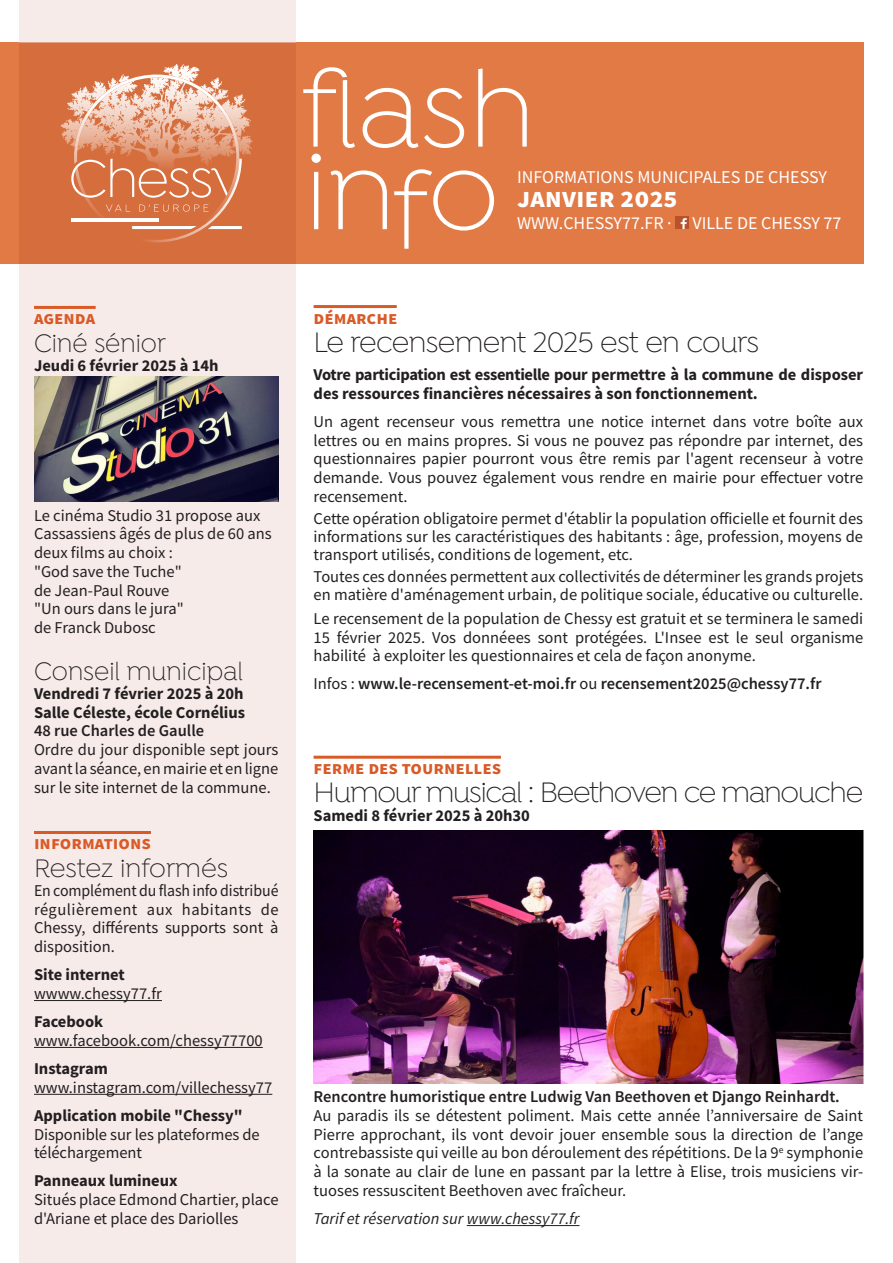
<style>
.page{position:relative;width:893px;height:1263px;background:#fff}
.page>*{position:absolute;margin:0;border:0;box-sizing:border-box;transform-origin:0 0}
.t1{font:300 30px "Isidora";letter-spacing:-.04em;color:#231f20}
.t2{font:300 30px "Isidora";letter-spacing:-.02em;color:#231f20}
.t3{font:700 28.5px "Source Sans Pro";color:#fff}
.t4{font:300 27px "Isidora";color:#231f20;scale:.96 1}
.t5{font:300 27px "Isidora";color:#231f20}
.t6{font:700 18.75px "Source Sans Pro";color:#d95a26}
.t7{font:18px "Source Sans Pro";color:#fff}
.t8{font:16.5px/18.8px "Source Sans Pro";color:#231f20;text-align:justify}
.t9{font:700 16.5px/18.8px "Source Sans Pro";color:#231f20}
.t10{font:600 16.5px "Source Sans Pro";color:#231f20}
.t11{font:16.5px/18.8px "Source Sans Pro";color:#231f20;text-align:justify;scale:.96 1}
.t12{font:italic 16.5px "Source Sans Pro";color:#231f20}
.s1{font-weight:400}
</style>
<div class="page">
<div style="left:19px;top:264px;width:276px;height:999px;background:#f7ebea"></div>
<div style="left:0;top:43px;width:863px;height:221px;background:#e17a45"></div>
<div style="left:19px;top:43px;width:276px;height:221px;background:#d56d3c"></div>
<svg style="left:61px;top:64px;width:181px;height:178px"></svg>
<hr style="left:71px;top:218px;width:88px;height:3px;background:#fff">
<svg style="left:675px;top:216px;width:13px;height:13px"></svg>
<svg style="left:311px;top:154px;width:183px;height:95px"></svg>
<svg style="left:303px;top:67px;width:224px;height:81px"></svg>
<div style="left:19px;top:0;width:276px;height:43px;background:#f7ebea"></div>
<hr style="left:34px;top:306px;width:62px;height:3px;background:#d95a26">
<hr style="left:34px;top:831px;width:117px;height:3px;background:#d95a26">
<hr style="left:34px;top:1000px;width:128px;height:1px;background:#231f20">
<hr style="left:34px;top:1047px;width:229px;height:1px;background:#231f20">
<hr style="left:34px;top:1094px;width:238px;height:1px;background:#231f20">
<img style="left:35px;top:376px;width:243px;height:126px">
<hr style="left:314px;top:305px;width:83px;height:3px;background:#d95a26">
<hr style="left:314px;top:756px;width:187px;height:3px;background:#d95a26">
<hr style="left:467px;top:1225px;width:112px;height:1px;background:#231f20">
<img style="left:314px;top:830px;width:549px;height:253px">
<p class="t6" style="left:34px;top:305px;width:63px">agenda</p>
<p class="t4" style="left:34px;top:328px;width:139px">Ciné sénior</p>
<p class="t9" style="left:34px;top:356px;width:186px">Jeudi 6 février 2025 à 14h</p>
<p class="t8" style="left:34px;top:506px;width:239px;text-align:left">Le cinéma Studio 31 propose aux<br>Cassassiens âgés de plus de 60 ans deux films au choix :<br>"God save the Tuche"<br>de Jean-Paul Rouve<br>"Un ours dans le jura"<br>de Franck Dubosc</p>
<p class="t4" style="left:34px;top:657px;width:219px">Conseil municipal</p>
<p class="t9" style="left:34px;top:684px;width:211px">Vendredi 7 février 2025 à 20h</p>
<p class="t9" style="left:34px;top:702px;width:213px">Salle Céleste, école Cornélius</p>
<p class="t10" style="left:34px;top:720px;width:172px">48 rue Charles de Gaulle</p>
<p class="t8" style="left:34px;top:740px;width:246px">Ordre du jour disponible sept jours avant la séance, en mairie et en ligne sur le site internet de la commune.</p>
<p class="t6" style="left:34px;top:830px;width:118px">informations</p>
<p class="t5" style="left:34px;top:853px;width:196px">Restez informés</p>
<p class="t11" style="left:34px;top:881px;width:256px">En complément du flash info distribué régulièrement aux habitants de Chessy, différents supports sont à disposition.</p>
<p class="t9" style="left:34px;top:965px;width:92px">Site internet</p>
<p class="t8" style="left:34px;top:984px;width:129px">wwww.chessy77.fr</p>
<p class="t9" style="left:34px;top:1012px;width:71px">Facebook</p>
<p class="t8" style="left:34px;top:1031px;width:230px">www.facebook.com/chessy77700</p>
<p class="t9" style="left:34px;top:1059px;width:75px">Instagram</p>
<p class="t8" style="left:34px;top:1078px;width:240px">www.instagram.com/villechessy77</p>
<p class="t9" style="left:34px;top:1106px;width:210px">Application mobile "Chessy"</p>
<p class="t8" style="left:34px;top:1124px;width:227px">Disponible sur les plateformes de téléchargement</p>
<p class="t9" style="left:34px;top:1171px;width:145px">Panneaux lumineux</p>
<p class="t8" style="left:34px;top:1190px;width:246px">Situés place Edmond Chartier, place d'Ariane et place des Dariolles</p>
<p class="t7" style="left:517px;top:166px;width:311px">INFORMATIONS MUNICIPALES DE CHESSY</p>
<h2 class="t3" style="left:517px;top:179px;width:162px">janvier 2025</h2>
<p class="t7" style="left:517px;top:211px;width:326px">WWW.CHESSY77.FR · VILLE DE CHESSY 77</p>
<p class="t6" style="left:314px;top:305px;width:85px">démarche</p>
<p class="t2" style="left:314px;top:326px;width:447px">Le recensement 2025 est en cours</p>
<p class="t9" style="left:314px;top:365px;width:551px">Votre participation est essentielle pour permettre à la commune de disposer des ressources financières nécessaires à son fonctionnement.</p>
<p class="t8" style="left:314px;top:412px;width:551px">Un agent recenseur vous remettra une notice internet dans votre boîte aux lettres ou en mains propres. Si vous ne pouvez pas répondre par internet, des questionnaires papier pourront vous être remis par l'agent recenseur à votre demande. Vous pouvez également vous rendre en mairie pour effectuer votre recensement.</p>
<p class="t8" style="left:314px;top:510px;width:551px;line-height:18px">Cette opération obligatoire permet d'établir la population officielle et fournit des informations sur les caractéristiques des habitants : âge, profession, moyens de transport utilisés, conditions de logement, etc.</p>
<p class="t8" style="left:314px;top:568px;width:551px;line-height:18px">Toutes ces données permettent aux collectivités de déterminer les grands projets en matière d'aménagement urbain, de politique sociale, éducative ou culturelle.</p>
<p class="t8" style="left:314px;top:609px;width:551px">Le recensement de la population de Chessy est gratuit et se terminera le samedi 15 février 2025. Vos donnéees sont protégées. L'Insee est le seul organisme habilité à exploiter les questionnaires et cela de façon anonyme.</p>
<p class="t10" style="left:314px;top:673px;width:509px"><span class="s1">Infos :</span> www.le-recensement-et-moi.fr <span class="s1">ou</span> recensement2025@chessy77.fr</p>
<p class="t6" style="left:314px;top:755px;width:189px">ferme des tournelles</p>
<p class="t1" style="left:314px;top:776px;width:551px">Humour musical : Beethoven ce manouche</p>
<p class="t9" style="left:314px;top:806px;width:218px">Samedi 8 février 2025 à 20h30</p>
<p class="t10" style="left:314px;top:1086px;width:528px">Rencontre humoristique entre Ludwig Van Beethoven et Django Reinhardt.</p>
<p class="t8" style="left:314px;top:1106px;width:551px">Au paradis ils se détestent poliment. Mais cette année l’anniversaire de Saint Pierre approchant, ils vont devoir jouer ensemble sous la direction de l’ange contrebassiste qui veille au bon déroulement des répétitions. De la 9<sup>e</sup> symphonie à la sonate au clair de lune en passant par la lettre à Elise, trois musiciens vir&shy;tuoses ressuscitent Beethoven avec fraîcheur.</p>
<p class="t12" style="left:314px;top:1208px;width:267px">Tarif et réservation sur www.chessy77.fr</p>
</div>
